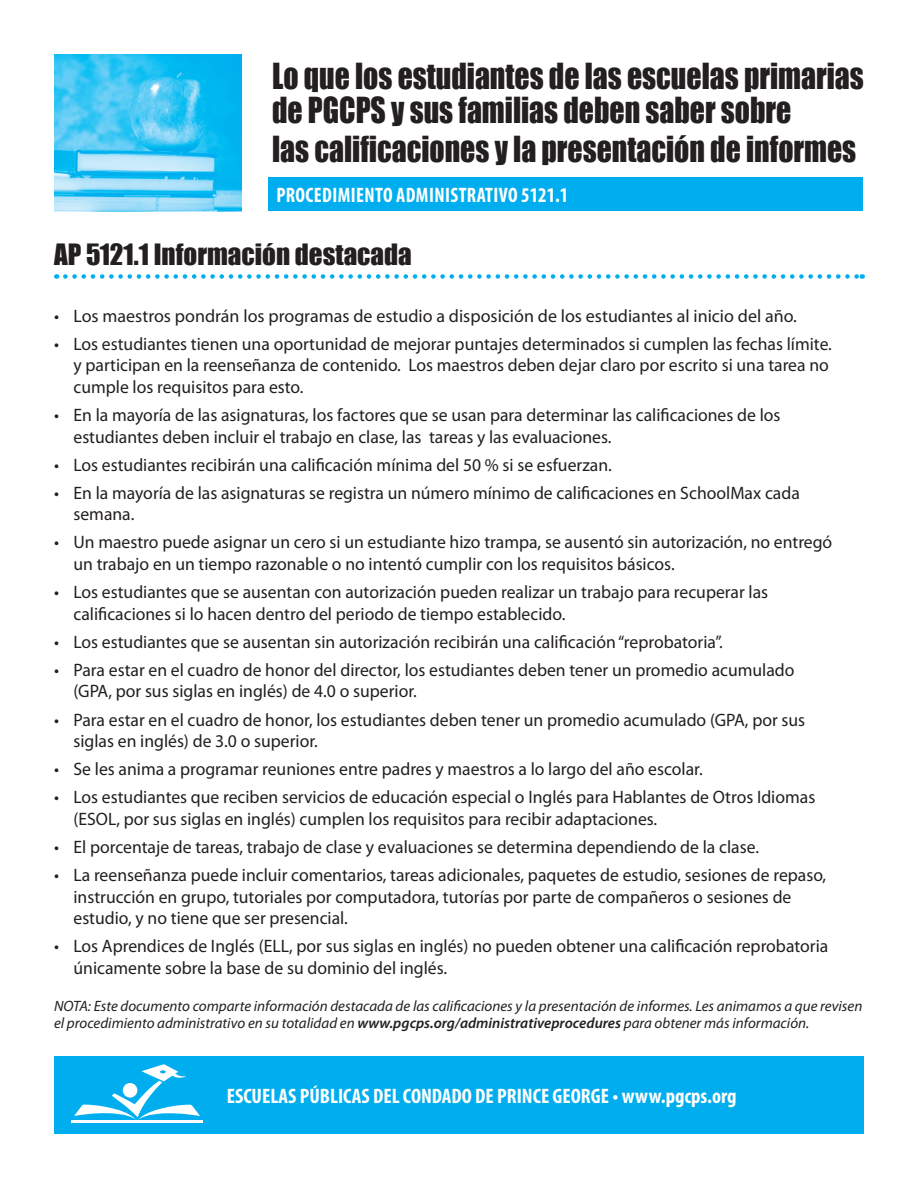
<style>
.page{position:relative;width:918px;height:1188px;background:#fff}
.page>*{position:absolute;margin:0;border:0;box-sizing:border-box;transform-origin:0 0}
.t1{font:33px/34.5px "Impact";color:#231f20;scale:.9 1}
.t2{font:27px "Impact";color:#231f20}
.t3{font:700 condensed 21px "Myriad Pro";color:#fff}
.t4{font:700 condensed 21px "Myriad Pro";letter-spacing:.02em;color:#fff;scale:.95 1}
.t5{font:18px/21.6px "Myriad Pro";color:#231f20}
.t6{font:italic 15px/16.5px "Myriad Pro";color:#231f20}
.s1{font-weight:600}
</style>
<div class="page">
<div style="left:269px;top:178px;width:594px;height:33px;background:#00aeef"></div>
<div style="left:54px;top:1056px;width:810px;height:78px;background:#00aeef"></div>
<svg style="left:65px;top:274px;width:798px;height:5px"></svg>
<img style="left:54px;top:54px;width:188px;height:158px">
<hr style="left:71px;top:1121px;width:132px;height:2px;background:#fff">
<svg style="left:74px;top:1064px;width:126px;height:56px"></svg>
<p class="t1" style="left:272px;top:58px;width:659px">Lo que los estudiantes de las escuelas primarias de PGCPS y sus familias deben saber sobre</p>
<p class="t1" style="left:272px;top:131px;width:650px">las calificaciones y la presentación de informes</p>
<p class="t4" style="left:276px;top:182px;width:309px">PROCEDIMIENTO ADMINISTRATIVO 5121.1</p>
<p class="t2" style="left:54px;top:234px;width:359px">AP 5121.1 Información destacada</p>
<p class="t5" style="left:54px;top:304px;width:744px">• Los maestros pondrán los programas de estudio a disposición de los estudiantes al inicio del año.</p>
<p class="t5" style="left:74px;top:333px;width:760px;text-indent:-20px">• Los estudiantes tienen una oportunidad de mejorar puntajes determinados si cumplen las fechas límite. y participan en la reenseñanza de contenido. Los maestros deben dejar claro por escrito si una tarea no cumple los requisitos para esto.</p>
<p class="t5" style="left:74px;top:404px;width:709px;text-indent:-20px">• En la mayoría de las asignaturas, los factores que se usan para determinar las calificaciones de los estudiantes deben incluir el trabajo en clase, las tareas y las evaluaciones.</p>
<p class="t5" style="left:54px;top:454px;width:559px">• Los estudiantes recibirán una calificación mínima del 50 % si se esfuerzan.</p>
<p class="t5" style="left:74px;top:482px;width:728px;text-indent:-20px">• En la mayoría de las asignaturas se registra un número mínimo de calificaciones en SchoolMax cada semana.</p>
<p class="t5" style="left:74px;top:531px;width:760px;text-indent:-20px">• Un maestro puede asignar un cero si un estudiante hizo trampa, se ausentó sin autorización, no entregó un trabajo en un tiempo razonable o no intentó cumplir con los requisitos básicos.</p>
<p class="t5" style="left:74px;top:581px;width:696px;text-indent:-20px">• Los estudiantes que se ausentan con autorización pueden realizar un trabajo para recuperar las calificaciones si lo hacen dentro del periodo de tiempo establecido.</p>
<p class="t5" style="left:54px;top:631px;width:670px">• Los estudiantes que se ausentan sin autorización recibirán una calificación“reprobatoria”.</p>
<p class="t5" style="left:74px;top:659px;width:723px;text-indent:-20px">• Para estar en el cuadro de honor del director, los estudiantes deben tener un promedio acumulado (GPA, por sus siglas en inglés) de 4.0 o superior.</p>
<p class="t5" style="left:74px;top:708px;width:733px;text-indent:-20px">• Para estar en el cuadro de honor, los estudiantes deben tener un promedio acumulado (GPA, por sus siglas en inglés) de 3.0 o superior.</p>
<p class="t5" style="left:54px;top:758px;width:650px">• Se les anima a programar reuniones entre padres y maestros a lo largo del año escolar.</p>
<p class="t5" style="left:74px;top:786px;width:743px;text-indent:-20px">• Los estudiantes que reciben servicios de educación especial o Inglés para Hablantes de Otros Idiomas (ESOL, por sus siglas en inglés) cumplen los requisitos para recibir adaptaciones.</p>
<p class="t5" style="left:54px;top:836px;width:707px">• El porcentaje de tareas, trabajo de clase y evaluaciones se determina dependiendo de la clase.</p>
<p class="t5" style="left:74px;top:864px;width:754px;text-indent:-20px">• La reenseñanza puede incluir comentarios, tareas adicionales, paquetes de estudio, sesiones de repaso, instrucción en grupo, tutoriales por computadora, tutorías por parte de compañeros o sesiones de estudio, y no tiene que ser presencial.</p>
<p class="t5" style="left:74px;top:935px;width:756px;text-indent:-20px">• Los Aprendices de Inglés (ELL, por sus siglas en inglés) no pueden obtener una calificación reprobatoria únicamente sobre la base de su dominio del inglés.</p>
<p class="t6" style="left:54px;top:998px;width:810px">NOTA: Este documento comparte información destacada de las calificaciones y la presentación de informes. Les animamos a que revisen el procedimiento administrativo en su totalidad en <span class="s1">www.pgcps.org/administrativeprocedures</span> para obtener más información.</p>
<p class="t3" style="left:227px;top:1083px;width:511px">ESCUELAS PÚBLICAS DEL CONDADO DE PRINCE GEORGE • www.pgcps.org</p>
</div>
